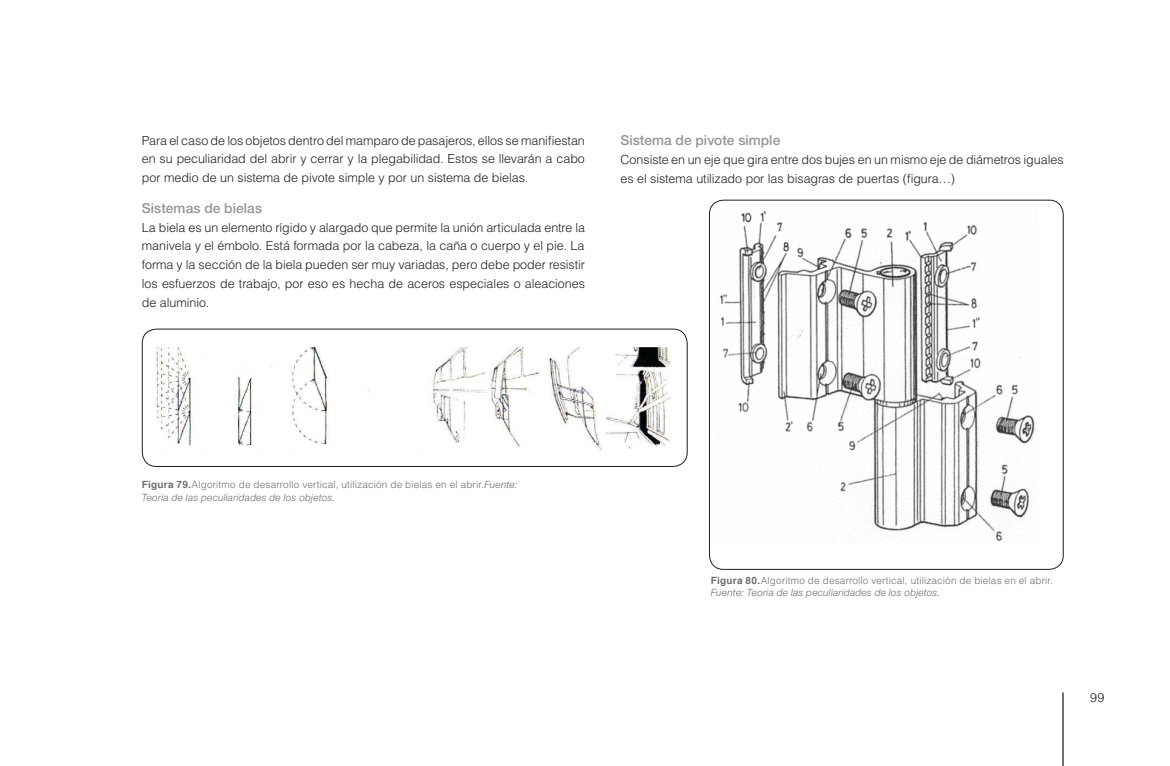
<style>
.page{position:relative;width:1170px;height:766px;background:#fff}
.page>*{position:absolute;margin:0;border:0;box-sizing:border-box;transform-origin:0 0}
.t1{font:500 13.75px "Helvetica Neue";letter-spacing:.005em;color:#939598}
.t2{font:300 12.5px/18.8px "Helvetica";color:#231f20;text-align:justify}
.t3{font:300 10px "Helvetica";letter-spacing:.01em;color:#6d6e70}
.t4{font:italic 300 10px "Helvetica Neue LT Std";letter-spacing:.025em;color:#6d6e70}
.s1{font-weight:700}
.s2{font-family:"Helvetica Neue LT Std";font-style:italic}
</style>
<div class="page">
<hr style="left:1062px;top:692px;width:1px;height:73px;background:#231f20">
<img style="left:156px;top:347px;width:516px;height:105px">
<div style="left:142px;top:329px;width:545px;height:137px;border:1px solid #231f20;border-radius:14px"></div>
<img style="left:719px;top:211px;width:316px;height:331px">
<div style="left:709px;top:200px;width:354px;height:369px;border:1px solid #231f20;border-radius:14px"></div>
<p class="t2" style="left:142px;top:132px;width:444px">Para el caso de los objetos dentro del mamparo de pasajeros, ellos se manifiestan en su peculiaridad del abrir y cerrar y la plegabilidad. Estos se llevarán a cabo por medio de un sistema de pivote simple y por un sistema de bielas.</p>
<p class="t1" style="left:142px;top:203px;width:122px">Sistemas de bielas</p>
<p class="t2" style="left:142px;top:219px;width:444px">La biela es un elemento rígido y alargado que permite la unión articulada entre la manivela y el émbolo. Está formada por la cabeza, la caña o cuerpo y el pie. La forma y la sección de la biela pueden ser muy variadas, pero debe poder resistir los esfuerzos de trabajo, por eso es hecha de aceros especiales o aleaciones de aluminio.</p>
<p class="t1" style="left:620px;top:136px;width:161px">Sistema de pivote simple</p>
<p class="t2" style="left:620px;top:152px;width:444px">Consiste en un eje que gira entre dos bujes en un mismo eje de diámetros iguales es el sistema utilizado por las bisagras de puertas (figura…)</p>
<p class="t3" style="left:142px;top:481px;width:377px"><span class="s1">Figura 79.</span>Algoritmo de desarrollo vertical, utilización de bielas en el abrir.<span class="s2">Fuente:</span></p>
<p class="t4" style="left:142px;top:493px;width:195px">Teoria de las peculiaridades de los objetos.</p>
<p class="t3" style="left:710px;top:576px;width:344px"><span class="s1">Figura 80.</span>Algoritmo de desarrollo vertical, utilización de bielas en el abrir.</p>
<p class="t4" style="left:710px;top:588px;width:231px">Fuente: Teoria de las peculiaridades de los objetos.</p>
<p class="t2" style="left:1090px;top:689px;width:16px">99</p>
</div>
